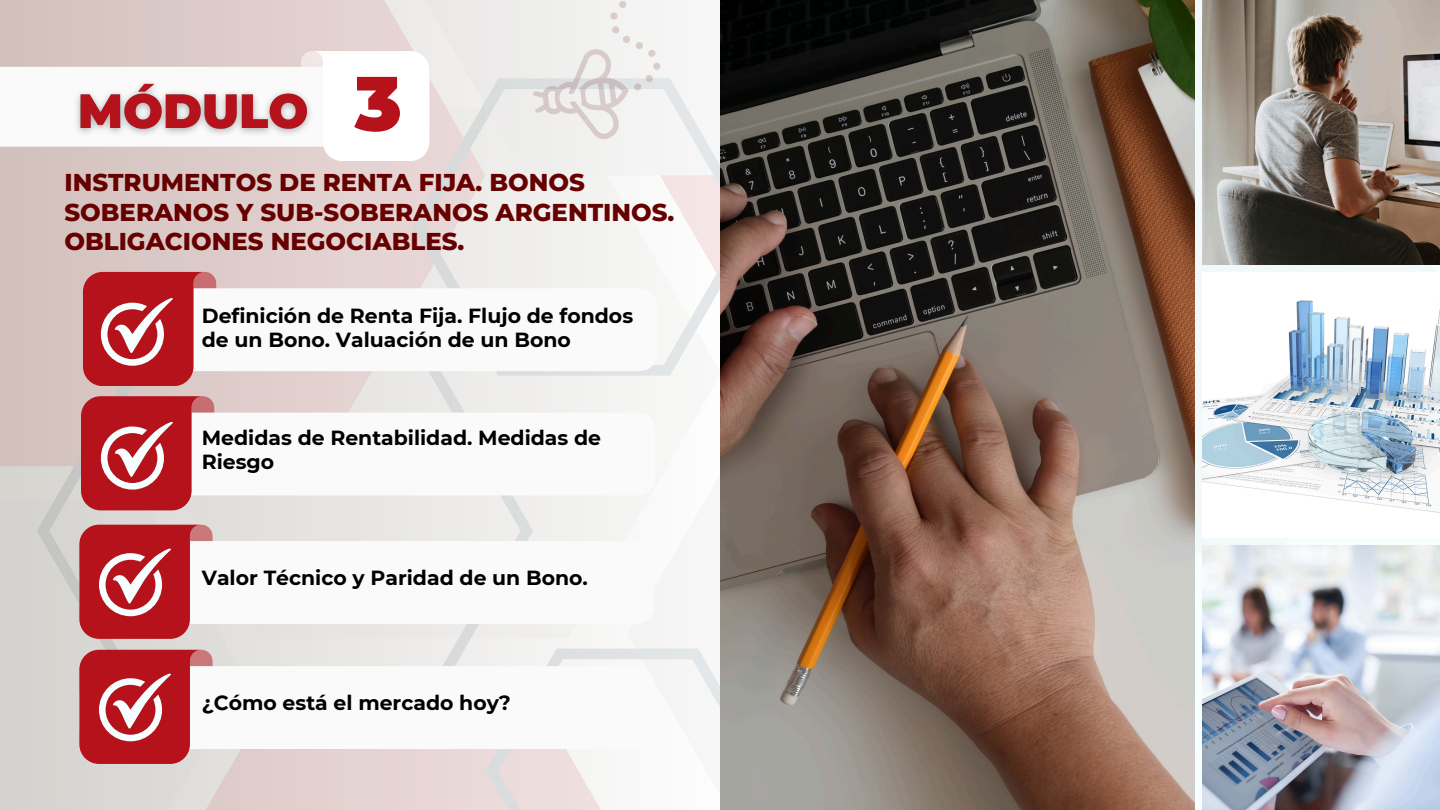
<style>
.page{position:relative;width:1440px;height:810px;background:#fff}
.page>*{position:absolute;margin:0;border:0;box-sizing:border-box;transform-origin:0 0}
.t1{font:900 76.7px "Montserrat";color:#b5121b}
.t2{font:800 24.4px/29.2px "Montserrat";color:#670000}
.t3{font:700 20.4px/24px "Montserrat";color:#000}
</style>
<div class="page">
<div style="left:533px;top:376px;width:133px;height:262px;background:#f2f2f1"></div>
<div style="left:1195px;top:0;width:242px;height:553px;background:#f2f9fa"></div>
<svg style="left:0;top:0;width:425px;height:466px;background:#dbcac8"></svg>
<div style="left:245px;top:749px;width:241px;height:61px;background:#e4d3d2"></div>
<svg style="left:0;top:501px;width:245px;height:309px;background:#d7d4d1"></svg>
<div style="left:627px;top:423px;width:72px;height:226px;background:#f7f6f5"></div>
<svg style="left:37px;top:316px;width:496px;height:430px;background:#e0dbd8"></svg>
<svg style="left:486px;top:649px;width:234px;height:161px"></svg>
<svg style="left:425px;top:0;width:247px;height:78px;background:#edecea"></svg>
<svg style="left:413px;top:78px;width:307px;height:298px;fill:#f0eeed"></svg>
<img style="left:720px;top:0;width:475px;height:810px">
<img style="left:1202px;top:0;width:238px;height:265px">
<img style="left:1202px;top:272px;width:238px;height:266px">
<img style="left:1202px;top:545px;width:238px;height:265px">
<svg style="left:0;top:51px;width:429px;height:110px"></svg>
<svg style="left:214px;top:413px;width:442px;height:82px"></svg>
<svg style="left:216px;top:288px;width:441px;height:83px"></svg>
<svg style="left:83px;top:272px;width:133px;height:114px"></svg>
<svg style="left:81px;top:396px;width:133px;height:114px"></svg>
<svg style="left:213px;top:541px;width:441px;height:83px"></svg>
<svg style="left:79px;top:525px;width:134px;height:114px"></svg>
<img style="left:69px;top:74px;width:250px;height:68px">
<svg style="left:525px;top:0;width:137px;height:158px"></svg>
<svg style="left:213px;top:666px;width:441px;height:83px"></svg>
<svg style="left:79px;top:650px;width:134px;height:114px"></svg>
<p class="t1" style="left:355px;top:56px;width:49px">3</p>
<p class="t2" style="left:64px;top:168px;width:612px">INSTRUMENTOS DE RENTA FIJA. BONOS<br>SOBERANOS Y SUB-SOBERANOS ARGENTINOS.<br>OBLIGACIONES NEGOCIABLES.</p>
<p class="t3" style="left:202px;top:303px;width:433px">Definición de Renta Fija. Flujo de fondos de un Bono. Valuación de un Bono</p>
<p class="t3" style="left:202px;top:426px;width:401px">Medidas de Rentabilidad. Medidas de<br>Riesgo</p>
<p class="t3" style="left:202px;top:565px;width:388px">Valor Técnico y Paridad de un Bono.</p>
<p class="t3" style="left:202px;top:691px;width:311px">¿Cómo está el mercado hoy?</p>
</div>
